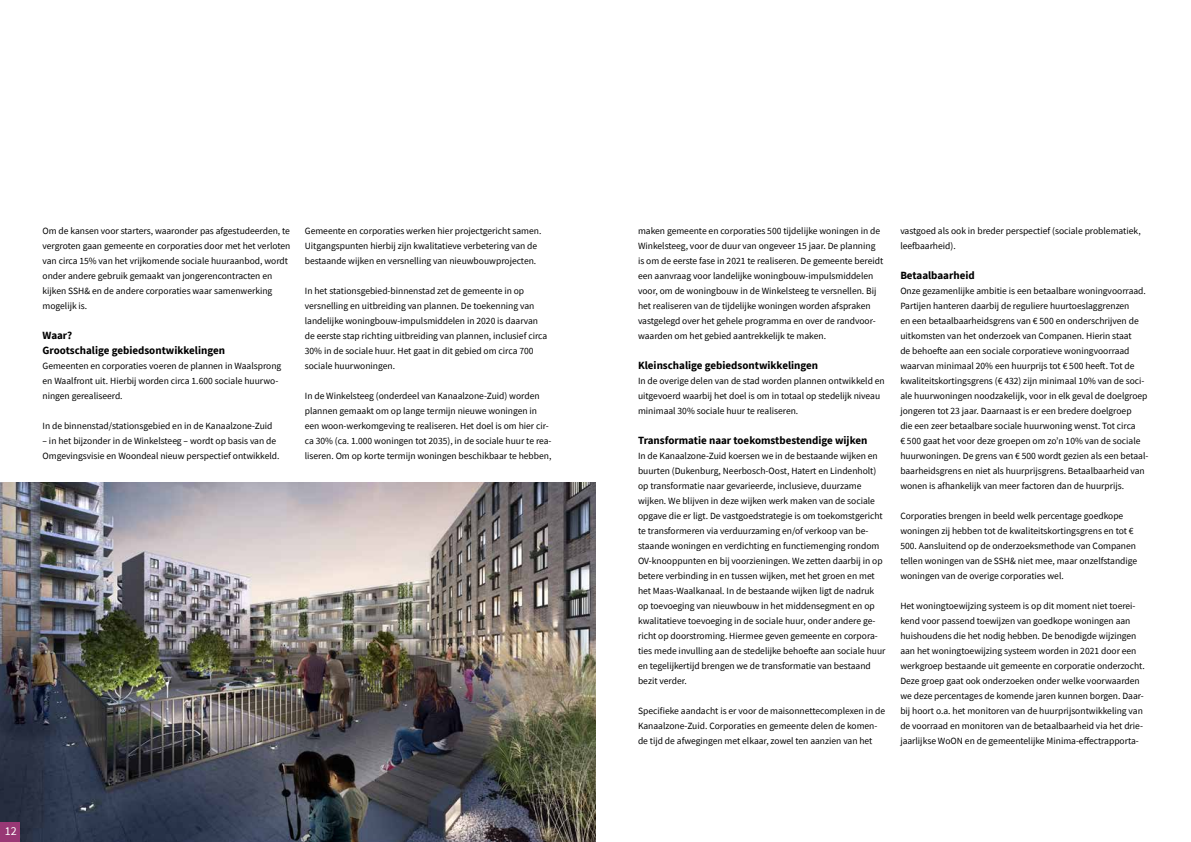
<style>
.page{position:relative;width:1191px;height:842px;background:#fff}
.page>*{position:absolute;margin:0;border:0;box-sizing:border-box;transform-origin:0 0}
.t1{font:12px "Source Sans Pro";color:#fff}
.t2{font:700 11px/15px "Source Sans Pro";color:#000}
.t3{font:9.5px/15px "Source Sans Pro";color:#000}
</style>
<div class="page">
<img style="left:0;top:483px;width:595px;height:359px">
<div style="left:0;top:822px;width:20px;height:20px;background:#983875"></div>
<p class="t3" style="left:43px;top:223px;width:249px">Om de kansen voor starters, waaronder pas afgestudeerden, te vergroten gaan gemeente en corporaties door met het verloten van circa 15% van het vrijkomende sociale huuraanbod, wordt onder andere gebruik gemaakt van jongerencontracten en kijken SSH&amp; en de andere corporaties waar samenwerking mogelijk is.</p>
<p class="t2" style="left:43px;top:328px;width:184px">Waar?<br>Grootschalige gebiedsontwikkelingen</p>
<p class="t3" style="left:43px;top:358px;width:240px">Gemeenten en corporaties voeren de plannen in Waalsprong en Waalfront uit. Hierbij worden circa 1.600 sociale huurwo&shy;ningen gerealiseerd.</p>
<p class="t3" style="left:43px;top:418px;width:231px">In de binnenstad/stationsgebied en in de Kanaalzone-Zuid</p>
<p class="t3" style="left:43px;top:433px;width:239px">– in het bijzonder in de Winkelsteeg – wordt op basis van de<br>Omgevingsvisie en Woondeal nieuw perspectief ontwikkeld.</p>
<p class="t3" style="left:305px;top:223px;width:238px">Gemeente en corporaties werken hier projectgericht samen.<br>Uitgangspunten hierbij zijn kwalitatieve verbetering van de bestaande wijken en versnelling van nieuwbouwprojecten.</p>
<p class="t3" style="left:305px;top:283px;width:244px">In het stationsgebied-binnenstad zet de gemeente in op versnelling en uitbreiding van plannen. De toekenning van landelijke woningbouw-impulsmiddelen in 2020 is daarvan de eerste stap richting uitbreiding van plannen, inclusief circa 30% in de sociale huur. Het gaat in dit gebied om circa 700 sociale huurwoningen.</p>
<p class="t3" style="left:305px;top:388px;width:248px">In de Winkelsteeg (onderdeel van Kanaalzone-Zuid) worden plannen gemaakt om op lange termijn nieuwe woningen in een woon-werkomgeving te realiseren. Het doel is om hier cir&shy;ca 30% (ca. 1.000 woningen tot 2035), in de sociale huur te rea&shy;liseren. Om op korte termijn woningen beschikbaar te hebben,</p>
<p class="t1" style="left:5px;top:824px;width:13px">12</p>
<p class="t3" style="left:638px;top:223px;width:247px">maken gemeente en corporaties 500 tijdelijke woningen in de Winkelsteeg, voor de duur van ongeveer 15 jaar. De planning is om de eerste fase in 2021 te realiseren. De gemeente bereidt een aanvraag voor landelijke woningbouw-impulsmiddelen voor, om de woningbouw in de Winkelsteeg te versnellen. Bij het realiseren van de tijdelijke woningen worden afspraken vastgelegd over het gehele programma en over de randvoor&shy;waarden om het gebied aantrekkelijk te maken.</p>
<p class="t2" style="left:638px;top:357px;width:182px">Kleinschalige gebiedsontwikkelingen</p>
<p class="t3" style="left:638px;top:373px;width:248px">In de overige delen van de stad worden plannen ontwikkeld en uitgevoerd waarbij het doel is om in totaal op stedelijk niveau minimaal 30% sociale huur te realiseren.</p>
<p class="t2" style="left:638px;top:432px;width:231px">Transformatie naar toekomstbestendige wijken</p>
<p class="t3" style="left:638px;top:448px;width:249px">In de Kanaalzone-Zuid koersen we in de bestaande wijken en buurten (Dukenburg, Neerbosch-Oost, Hatert en Lindenholt) op transformatie naar gevarieerde, inclusieve, duurzame wijken. We blijven in deze wijken werk maken van de sociale opgave die er ligt. De vastgoedstrategie is om toekomstgericht te transformeren via verduurzaming en/of verkoop van be&shy;staande woningen en verdichting en functiemenging rondom OV-knooppunten en bij voorzieningen. We zetten daarbij in op betere verbinding in en tussen wijken, met het groen en met het Maas-Waalkanaal. In de bestaande wijken ligt de nadruk op toevoeging van nieuwbouw in het middensegment en op kwalitatieve toevoeging in de sociale huur, onder andere ge&shy;richt op doorstroming. Hiermee geven gemeente en corpora&shy;ties mede invulling aan de stedelijke behoefte aan sociale huur en tegelijkertijd brengen we de transformatie van bestaand bezit verder.</p>
<p class="t3" style="left:638px;top:703px;width:248px">Specifieke aandacht is er voor de maisonnettecomplexen in de<br>Kanaalzone-Zuid. Corporaties en gemeente delen de komen&shy;de tijd de afwegingen met elkaar, zowel ten aanzien van het</p>
<p class="t3" style="left:900px;top:223px;width:242px">vastgoed als ook in breder perspectief (sociale problematiek, leefbaarheid).</p>
<p class="t2" style="left:900px;top:267px;width:76px">Betaalbaarheid</p>
<p class="t3" style="left:900px;top:283px;width:250px">Onze gezamenlijke ambitie is een betaalbare woningvoorraad.<br>Partijen hanteren daarbij de reguliere huurtoeslaggrenzen<br>en een betaalbaarheidsgrens van € 500 en onderschrijven de uitkomsten van het onderzoek van Companen. Hierin staat<br>de behoefte aan een sociale corporatieve woningvoorraad waarvan minimaal 20% een huurprijs tot € 500 heeft. Tot de kwaliteitskortingsgrens (€ 432) zijn minimaal 10% van de soci&shy;ale huurwoningen noodzakelijk, voor in elk geval de doelgroep jongeren tot 23 jaar. Daarnaast is er een bredere doelgroep<br>die een zeer betaalbare sociale huurwoning wenst. Tot circa<br>€ 500 gaat het voor deze groepen om zo’n 10% van de sociale huurwoningen. De grens van € 500 wordt gezien als een betaal&shy;baarheidsgrens en niet als huurprijsgrens. Betaalbaarheid van wonen is afhankelijk van meer factoren dan de huurprijs.</p>
<p class="t3" style="left:900px;top:508px;width:238px">Corporaties brengen in beeld welk percentage goedkope woningen zij hebben tot de kwaliteitskortingsgrens en tot € 500. Aansluitend op de onderzoeksmethode van Companen tellen woningen van de SSH&amp; niet mee, maar onzelfstandige woningen van de overige corporaties wel.</p>
<p class="t3" style="left:900px;top:598px;width:246px">Het woningtoewijzing systeem is op dit moment niet toerei&shy;kend voor passend toewijzen van goedkope woningen aan huishoudens die het nodig hebben. De benodigde wijzingen aan het woningtoewijzing systeem worden in 2021 door een werkgroep bestaande uit gemeente en corporatie onderzocht.<br>Deze groep gaat ook onderzoeken onder welke voorwaarden we deze percentages de komende jaren kunnen borgen. Daar&shy;bij hoort o.a. het monitoren van de huurprijsontwikkeling van de voorraad en monitoren van de betaalbaarheid via het drie&shy;jaarlijkse WoON en de gemeentelijke Minima-effectrapporta-</p>
</div>
